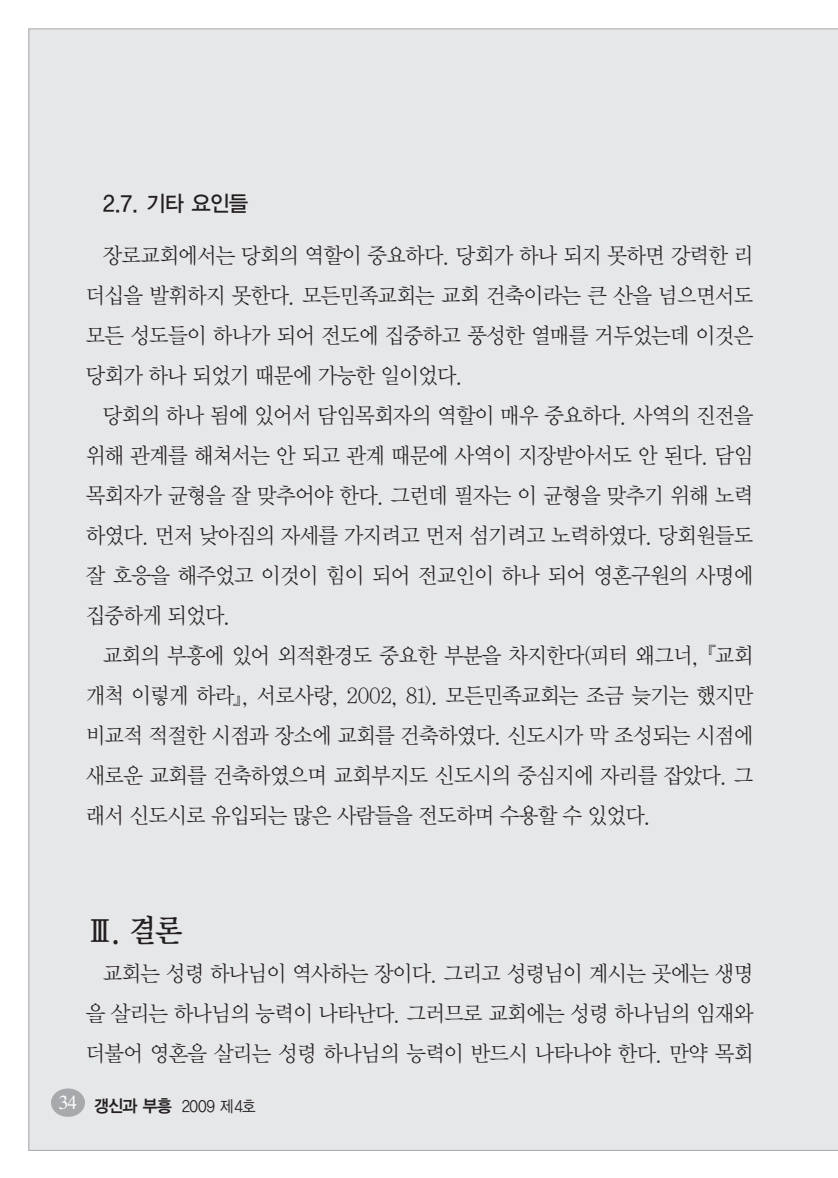
<style>
.page{position:relative;width:838px;height:1178px;background:#fff}
.page>*{position:absolute;margin:0;border:0;box-sizing:border-box;transform-origin:0 0}
.t1{font:32px "Y Mj O14";color:#231f20;scale:.9 1}
.t2{font:22px/40px "Y Mj O12";letter-spacing:-.095em;color:#231f20;text-align:justify;scale:.95 1}
.t3{font:22px "YGO13";color:#231f20;scale:.95 1}
.t4{font:16px "YGO12";letter-spacing:-.105em;color:#231f20;scale:.9 1}
.s1{color:#fff}
.s2{font-family:"YGO14";font-size:17px}
</style>
<div class="page">
<div style="left:29px;top:29px;width:809px;height:1121px;background:#e6e7e9"></div>
<div style="left:51px;top:1088px;width:34px;height:29px;background:#a8a9ad;border-radius:50%"></div>
<p class="t3" style="left:102px;top:194px;width:156px">2.7. 기타 요인들</p>
<p class="t2" style="left:85px;top:236px;width:706px;text-indent:17px">장로교회에서는 당회의 역할이 중요하다. 당회가 하나 되지 못하면 강력한 리 더십을 발휘하지 못한다. 모든민족교회는 교회 건축이라는 큰 산을 넘으면서도 모든 성도들이 하나가 되어 전도에 집중하고 풍성한 열매를 거두었는데 이것은 당회가 하나 되었기 때문에 가능한 일이었다.</p>
<p class="t2" style="left:85px;top:396px;width:706px;text-indent:17px">당회의 하나 됨에 있어서 담임목회자의 역할이 매우 중요하다. 사역의 진전을 위해 관계를 해쳐서는 안 되고 관계 때문에 사역이 지장받아서도 안 된다. 담임 목회자가 균형을 잘 맞추어야 한다. 그런데 필자는 이 균형을 맞추기 위해 노력 하였다. 먼저 낮아짐의 자세를 가지려고 먼저 섬기려고 노력하였다. 당회원들도 잘 호응을 해주었고 이것이 힘이 되어 전교인이 하나 되어 영혼구원의 사명에 집중하게 되었다.</p>
<p class="t2" style="left:85px;top:636px;width:706px;text-indent:17px">교회의 부흥에 있어 외적환경도 중요한 부분을 차지한다(피터 왜그너, 『교회 개척 이렇게 하라』, 서로사랑, 2002, 81). 모든민족교회는 조금 늦기는 했지만 비교적 적절한 시점과 장소에 교회를 건축하였다. 신도시가 막 조성되는 시점에 새로운 교회를 건축하였으며 교회부지도 신도시의 중심지에 자리를 잡았다. 그 래서 신도시로 유입되는 많은 사람들을 전도하며 수용할 수 있었다.</p>
<h1 class="t1" style="left:85px;top:916px;width:111px">Ⅲ. 결론</h1>
<p class="t2" style="left:85px;top:955px;width:706px;text-indent:17px">교회는 성령 하나님이 역사하는 장이다. 그리고 성령님이 계시는 곳에는 생명 을 살리는 하나님의 능력이 나타난다. 그러므로 교회에는 성령 하나님의 임재와 더불어 영혼을 살리는 성령 하나님의 능력이 반드시 나타나야 한다. 만약 목회</p>
<p class="t4" style="left:59px;top:1099px;width:221px"><span class="s1">✓✔</span> <span class="s2">갱신과 부흥</span> 2009 제4호</p>
</div>
